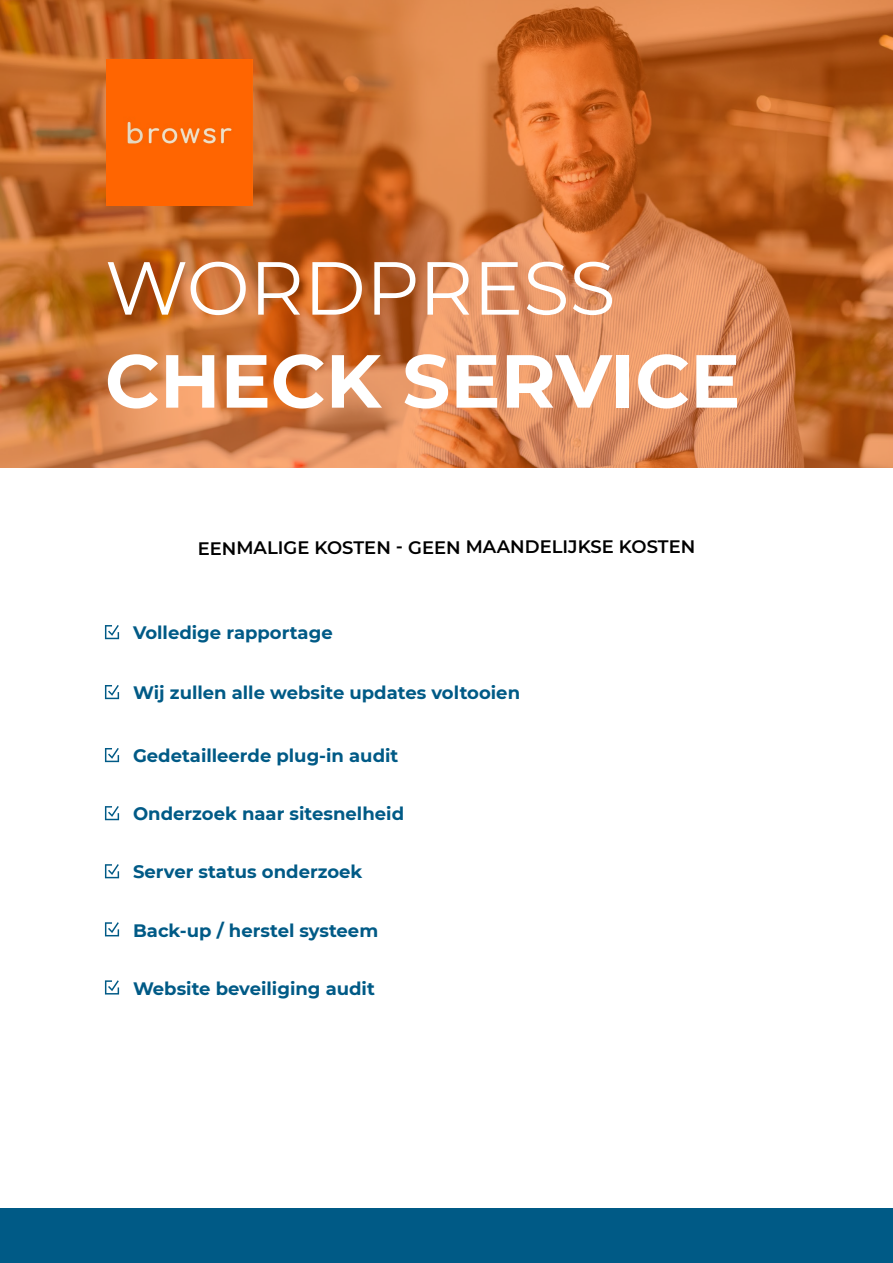
<style>
.page{position:relative;width:893px;height:1263px;background:#fff}
.page>*{position:absolute;margin:0;border:0;box-sizing:border-box;transform-origin:0 0}
.t1{font:700 75px "Montserrat";color:#fff}
.t2{font:75px "Montserrat";color:#fff}
.t3{font:700 18px "Montserrat";color:#005a86}
.t4{font:600 18px "Montserrat";letter-spacing:-.005em;color:#000}
</style>
<div class="page">
<svg style="left:0;top:0;width:893px;height:468px;background:#cb7339"></svg>
<div style="left:107px;top:60px;width:145px;height:146px;background:#ff6501"></div>
<svg style="left:105px;top:625px;width:14px;height:14px"></svg>
<svg style="left:105px;top:685px;width:14px;height:14px"></svg>
<svg style="left:105px;top:748px;width:14px;height:14px"></svg>
<svg style="left:105px;top:806px;width:14px;height:14px"></svg>
<svg style="left:105px;top:864px;width:14px;height:14px"></svg>
<svg style="left:105px;top:922px;width:14px;height:14px"></svg>
<svg style="left:105px;top:980px;width:14px;height:14px"></svg>
<div style="left:0;top:1209px;width:893px;height:54px;background:#005a86"></div>
<h1 class="t2" style="left:105px;top:236px;width:512px">WORDPRESS</h1>
<h1 class="t1" style="left:105px;top:327px;width:637px">CHECK SERVICE</h1>
<p class="t4" style="left:198px;top:534px;width:499px">EENMALIGE KOSTEN - GEEN MAANDELIJKSE KOSTEN</p>
<p class="t3" style="left:133px;top:620px;width:201px">Volledige rapportage</p>
<p class="t3" style="left:133px;top:680px;width:389px">Wij zullen alle website updates voltooien</p>
<p class="t3" style="left:133px;top:743px;width:267px">Gedetailleerde plug-in audit</p>
<p class="t3" style="left:133px;top:801px;width:273px">Onderzoek naar sitesnelheid</p>
<p class="t3" style="left:133px;top:859px;width:231px">Server status onderzoek</p>
<p class="t3" style="left:133px;top:917px;width:247px">Back-up / herstel systeem</p>
<p class="t3" style="left:133px;top:975px;width:243px">Website beveiliging audit</p>
</div>
